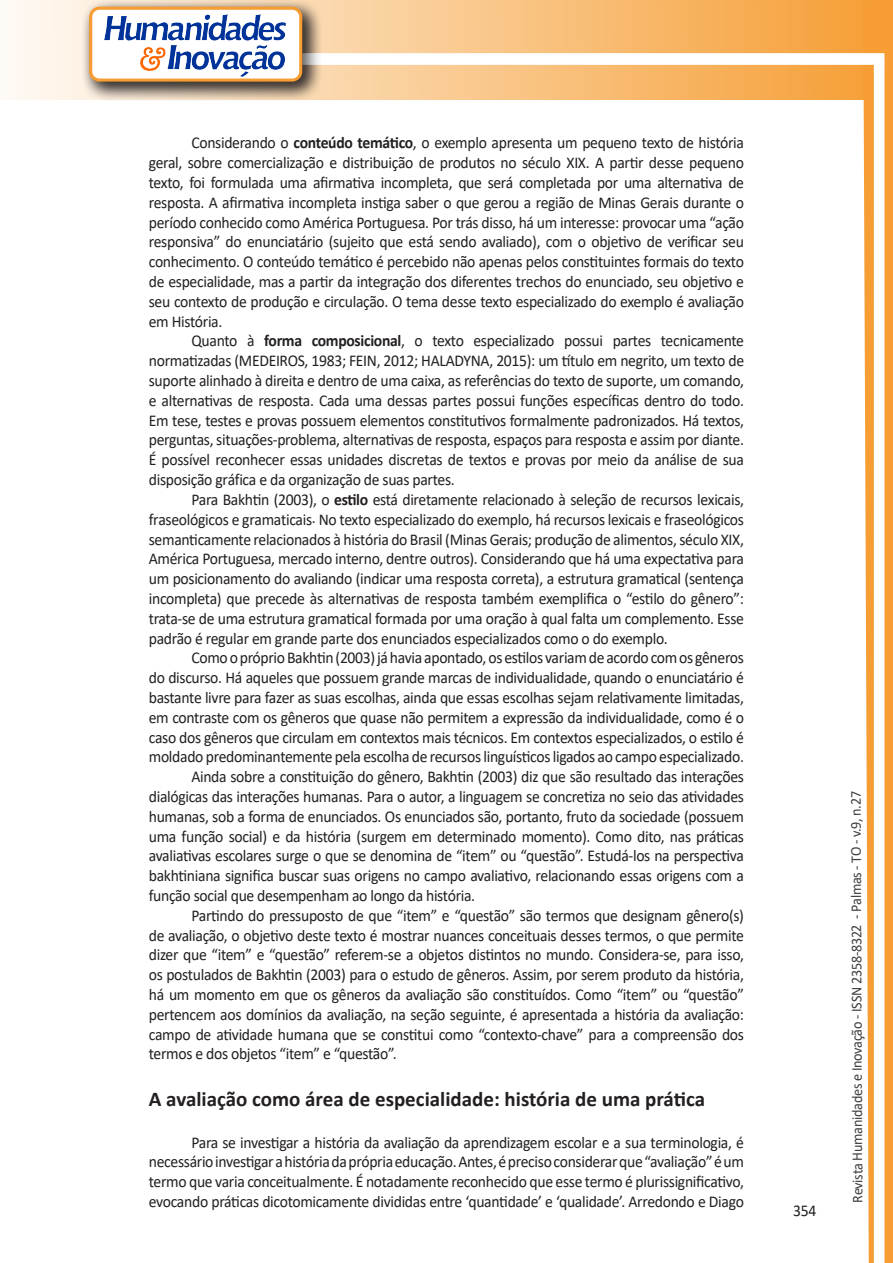
<style>
.page{position:relative;width:893px;height:1263px;background:#fff}
.page>*{position:absolute;margin:0;border:0;box-sizing:border-box;transform-origin:0 0}
.Titulo_2{font:700 21px "Calibri";color:#231f20}
.texto{font:16.5px/19.8px "Calibri";letter-spacing:-.02em;color:#231f20;text-align:justify;scale:.95 1}
.t1{font:15px "Calibri";letter-spacing:-.025em;color:#3e3e3f;scale:.95 1}
.s1{font-weight:700}
</style>
<div class="page">
<svg style="left:5px;top:0;width:858px;height:100px;background:#f9c484"></svg>
<div style="left:302px;top:53px;width:582px;height:12px;background:#fff;border:2px solid #fff"></div>
<svg style="left:863px;top:0;width:30px;height:1263px"></svg>
<div style="left:81px;top:0;width:241px;height:102px;background:#231f20;opacity:.75"></div>
<div style="left:91px;top:8px;width:210px;height:72px;background:#fff;border-radius:9px"></div>
<img style="left:104px;top:14px;width:181px;height:62px">
<div style="left:89px;top:7px;width:213px;height:75px;border:3px solid #f69e34;border-radius:9px"></div>
<p class="texto" style="left:149px;top:133px;width:628px;text-indent:43px">Considerando o <span class="s1">conteúdo temático</span>, o exemplo apresenta um pequeno texto de história geral, sobre comercialização e distribuição de produtos no século XIX. A partir desse pequeno texto, foi formulada uma afirmativa incompleta, que será completada por uma alternativa de resposta. A afirmativa incompleta instiga saber o que gerou a região de Minas Gerais durante o período conhecido como América Portuguesa. Por trás disso, há um interesse: provocar uma “ação responsiva” do enunciatário (sujeito que está sendo avaliado), com o objetivo de verificar seu conhecimento. O conteúdo temático é percebido não apenas pelos constituintes formais do texto de especialidade, mas a partir da integração dos diferentes trechos do enunciado, seu objetivo e seu contexto de produção e circulação. O tema desse texto especializado do exemplo é avaliação em História.</p>
<p class="texto" style="left:149px;top:331px;width:628px;text-indent:43px">Quanto à <span class="s1">forma composicional</span>, o texto especializado possui partes tecnicamente normatizadas (MEDEIROS, 1983; FEIN, 2012; HALADYNA, 2015): um título em negrito, um texto de suporte alinhado à direita e dentro de uma caixa, as referências do texto de suporte, um comando, e alternativas de resposta. Cada uma dessas partes possui funções específicas dentro do todo.<br>Em tese, testes e provas possuem elementos constitutivos formalmente padronizados. Há textos, perguntas, situações-problema, alternativas de resposta, espaços para resposta e assim por diante.<br>É possível reconhecer essas unidades discretas de textos e provas por meio da análise de sua disposição gráfica e da organização de suas partes.</p>
<p class="texto" style="left:149px;top:489px;width:628px;text-indent:43px">Para Bakhtin (2003), o <span class="s1">estilo</span> está diretamente relacionado à seleção de recursos lexicais, fraseológicos e gramaticais. No texto especializado do exemplo, há recursos lexicais e fraseológicos semanticamente relacionados à história do Brasil (Minas Gerais; produção de alimentos, século XIX, América Portuguesa, mercado interno, dentre outros). Considerando que há uma expectativa para um posicionamento do avaliando (indicar uma resposta correta), a estrutura gramatical (sentença incompleta) que precede às alternativas de resposta também exemplifica o “estilo do gênero”: trata-se de uma estrutura gramatical formada por uma oração à qual falta um complemento. Esse padrão é regular em grande parte dos enunciados especializados como o do exemplo.</p>
<p class="texto" style="left:149px;top:647px;width:628px;text-indent:43px">Como o próprio Bakhtin (2003) já havia apontado, os estilos variam de acordo com os gêneros do discurso. Há aqueles que possuem grande marcas de individualidade, quando o enunciatário é bastante livre para fazer as suas escolhas, ainda que essas escolhas sejam relativamente limitadas, em contraste com os gêneros que quase não permitem a expressão da individualidade, como é o caso dos gêneros que circulam em contextos mais técnicos. Em contextos especializados, o estilo é moldado predominantemente pela escolha de recursos linguísticos ligados ao campo especializado.</p>
<p class="texto" style="left:149px;top:766px;width:628px;text-indent:43px">Ainda sobre a constituição do gênero, Bakhtin (2003) diz que são resultado das interações dialógicas das interações humanas. Para o autor, a linguagem se concretiza no seio das atividades humanas, sob a forma de enunciados. Os enunciados são, portanto, fruto da sociedade (possuem uma função social) e da história (surgem em determinado momento). Como dito, nas práticas avaliativas escolares surge o que se denomina de “item” ou “questão”. Estudá-los na perspectiva bakhtiniana significa buscar suas origens no campo avaliativo, relacionando essas origens com a função social que desempenham ao longo da história.</p>
<p class="texto" style="left:149px;top:905px;width:628px;text-indent:43px">Partindo do pressuposto de que “item” e “questão” são termos que designam gênero(s) de avaliação, o objetivo deste texto é mostrar nuances conceituais desses termos, o que permite dizer que “item” e “questão” referem-se a objetos distintos no mundo. Considera-se, para isso, os postulados de Bakhtin (2003) para o estudo de gêneros. Assim, por serem produto da história, há um momento em que os gêneros da avaliação são constituídos. Como “item” ou “questão” pertencem aos domínios da avaliação, na seção seguinte, é apresentada a história da avaliação: campo de atividade humana que se constitui como “contexto-chave” para a compreensão dos termos e dos objetos “item” e “questão”.</p>
<p class="Titulo_2" style="left:149px;top:1084px;width:558px">A avaliação como área de especialidade: história de uma prática</p>
<p class="texto" style="left:149px;top:1132px;width:628px;text-indent:43px">Para se investigar a história da avaliação da aprendizagem escolar e a sua terminologia, é necessário investigar a história da própria educação. Antes, é preciso considerar que “avaliação” é um termo que varia conceitualmente. É notadamente reconhecido que esse termo é plurissignificativo, evocando práticas dicotomicamente divididas entre ‘quantidade’ e ‘qualidade’. Arredondo e Diago</p>
<p class="texto" style="left:793px;top:1200px;width:26px">354</p>
<p class="t1" style="left:846px;top:1203px;width:435px;rotate:-90deg">Revista Humanidades e Inovação - ISSN 2358-8322 - Palmas - TO - v.9, n.27</p>
</div>
